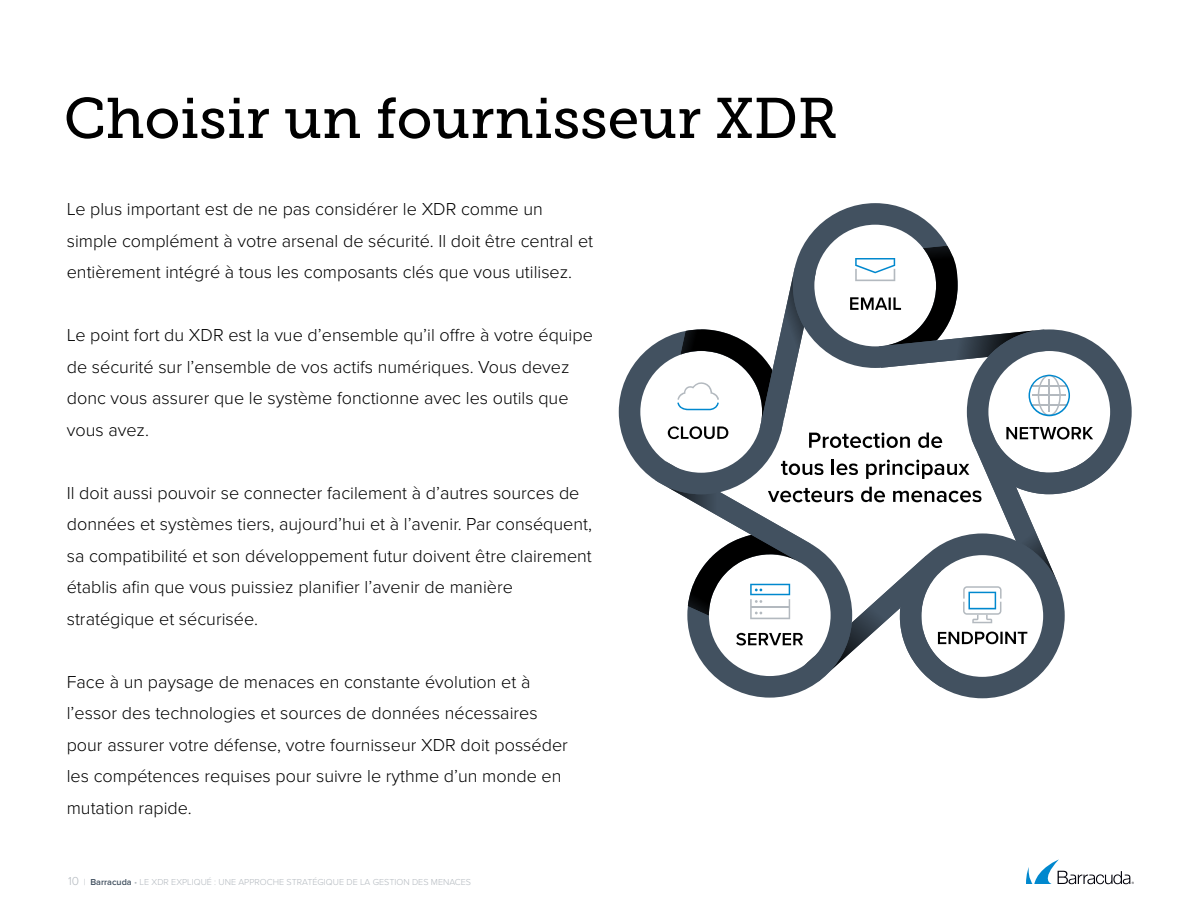
<style>
.page{position:relative;width:1188px;height:918px;background:#fff}
.page>*{position:absolute;margin:0;border:0;box-sizing:border-box;transform-origin:0 0}
.t1{font:57px "Museo Slab 500";color:#000}
.t2{font:300 18px/31.5px "Proxima Nova";color:#000}
.t3{font:300 9px "Proxima Nova";color:#b3b9bf}
.s1{font-size:12px}
.s2{font-weight:600;color:#425160}
</style>
<div class="page">
<svg style="left:1026px;top:860px;width:108px;height:24px"></svg>
<svg style="left:619px;top:203px;width:513px;height:495px"></svg>
<h1 class="t1" style="left:64px;top:87px;width:775px">Choisir un fournisseur XDR</h1>
<p class="t2" style="left:67px;top:194px;width:528px">Le plus important est de ne pas considérer le XDR comme un simple complément à votre arsenal de sécurité. Il doit être central et entièrement intégré à tous les composants clés que vous utilisez.</p>
<p class="t2" style="left:67px;top:320px;width:528px">Le point fort du XDR est la vue d’ensemble qu’il offre à votre équipe de sécurité sur l’ensemble de vos actifs numériques. Vous devez donc vous assurer que le système fonctionne avec les outils que vous avez.</p>
<p class="t2" style="left:67px;top:477px;width:527px">Il doit aussi pouvoir se connecter facilement à d’autres sources de données et systèmes tiers, aujourd’hui et à l’avenir. Par conséquent, sa compatibilité et son développement futur doivent être clairement établis afin que vous puissiez planifier l’avenir de manière stratégique et sécurisée.</p>
<p class="t2" style="left:67px;top:666px;width:503px">Face à un paysage de menaces en constante évolution et à l’essor des technologies et sources de données nécessaires pour assurer votre défense, votre fournisseur XDR doit posséder les compétences requises pour suivre le rythme d’un monde en mutation rapide.</p>
<p class="t3" style="left:68px;top:877px;width:405px"><span class="s1">10</span> | <span class="s2">Barracuda</span> • LE XDR EXPLIQUÉ : UNE APPROCHE STRATÉGIQUE DE LA GESTION DES MENACES</p>
</div>
